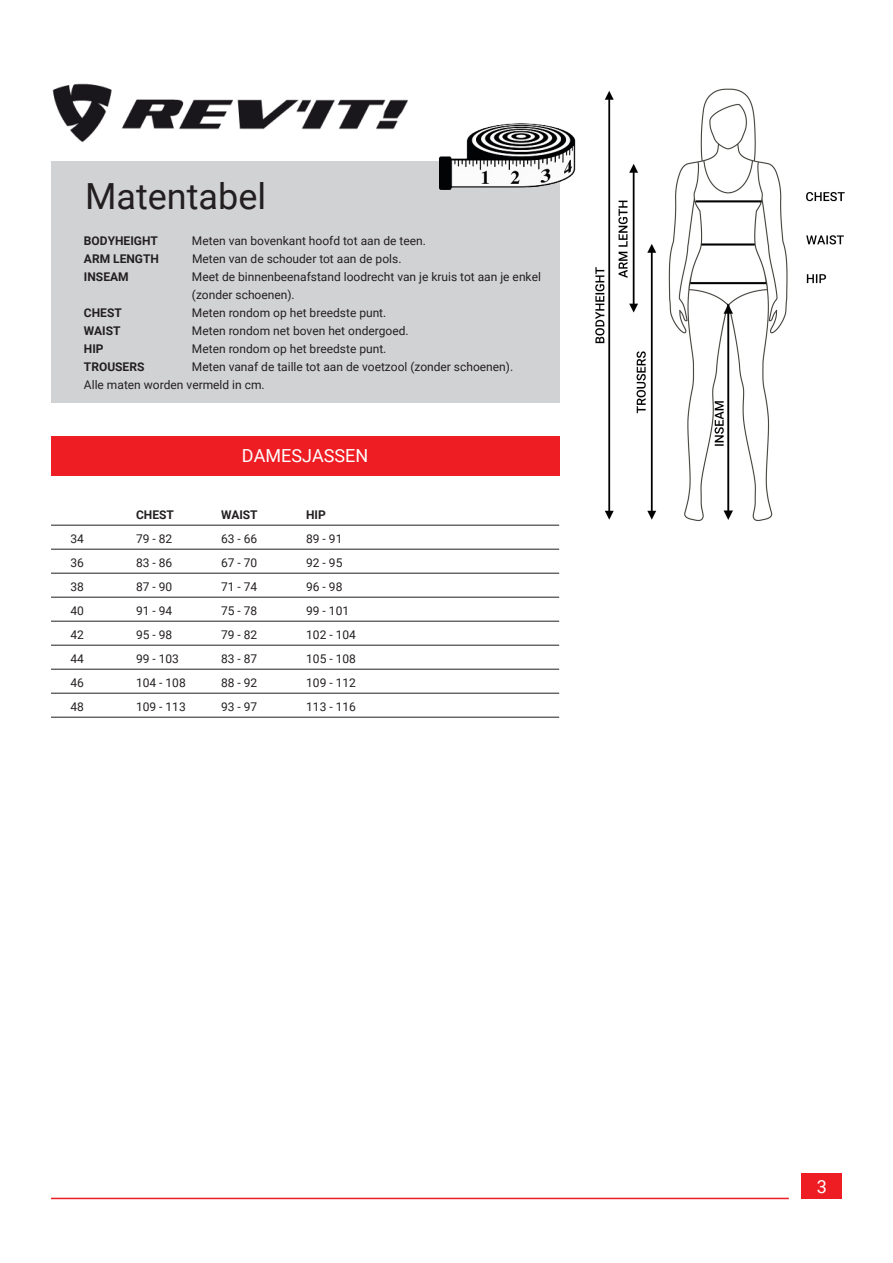
<style>
.page{position:relative;width:893px;height:1263px;background:#fff}
.page>*{position:absolute;margin:0;border:0;box-sizing:border-box;transform-origin:0 0}
.t1{font:36px "Roboto";color:#231f20}
.t2{font:18px "Roboto";color:#fff}
.tabeltekst{font:12px/18px "Roboto";color:#231f20}
.t3{font:700 12px "Roboto";color:#231f20}
</style>
<div class="page">
<div style="left:801px;top:1174px;width:41px;height:25px;background:#ee1d23"></div>
<hr style="left:51px;top:1198px;width:738px;height:1px;background:#ee1d23">
<div style="left:51px;top:162px;width:508px;height:241px;background:#d1d2d4"></div>
<hr style="left:51px;top:525px;width:508px;height:1px;background:#231f20">
<hr style="left:51px;top:549px;width:508px;height:1px;background:#231f20">
<hr style="left:51px;top:573px;width:508px;height:1px;background:#231f20">
<hr style="left:51px;top:597px;width:508px;height:1px;background:#231f20">
<hr style="left:51px;top:621px;width:508px;height:1px;background:#231f20">
<hr style="left:51px;top:645px;width:508px;height:1px;background:#231f20">
<hr style="left:51px;top:669px;width:508px;height:1px;background:#231f20">
<hr style="left:51px;top:693px;width:508px;height:1px;background:#231f20">
<hr style="left:51px;top:717px;width:508px;height:1px;background:#231f20">
<div style="left:51px;top:436px;width:508px;height:39px;background:#ee1d23"></div>
<img style="left:595px;top:88px;width:250px;height:434px">
<img style="left:52px;top:83px;width:356px;height:60px">
<img style="left:427px;top:123px;width:149px;height:74px">
<p class="t1" style="left:85px;top:171px;width:183px">Matentabel</p>
<p class="t3" style="left:84px;top:233px;width:75px">BODYHEIGHT</p>
<p class="tabeltekst" style="left:192px;top:232px;width:235px">Meten van bovenkant hoofd tot aan de teen.</p>
<p class="t3" style="left:84px;top:251px;width:77px">ARM LENGTH</p>
<p class="tabeltekst" style="left:192px;top:250px;width:211px">Meten van de schouder tot aan de pols.</p>
<p class="t3" style="left:84px;top:269px;width:46px">INSEAM</p>
<p class="tabeltekst" style="left:192px;top:268px;width:350px">Meet de binnenbeenafstand loodrecht van je kruis tot aan je enkel (zonder schoenen).</p>
<p class="t3" style="left:84px;top:305px;width:39px">CHEST</p>
<p class="tabeltekst" style="left:192px;top:304px;width:196px">Meten rondom op het breedste punt.</p>
<p class="t3" style="left:84px;top:323px;width:38px">WAIST</p>
<p class="tabeltekst" style="left:192px;top:322px;width:218px">Meten rondom net boven het ondergoed.</p>
<p class="t3" style="left:84px;top:341px;width:21px">HIP</p>
<p class="tabeltekst" style="left:192px;top:340px;width:196px">Meten rondom op het breedste punt.</p>
<p class="t3" style="left:84px;top:359px;width:62px">TROUSERS</p>
<p class="tabeltekst" style="left:192px;top:358px;width:323px">Meten vanaf de taille tot aan de voetzool (zonder schoenen).</p>
<p class="tabeltekst" style="left:84px;top:376px;width:182px">Alle maten worden vermeld in cm.</p>
<p class="t2" style="left:242px;top:443px;width:128px">DAMESJASSEN</p>
<p class="t3" style="left:136px;top:506px;width:39px">CHEST</p>
<p class="t3" style="left:221px;top:506px;width:38px">WAIST</p>
<p class="t3" style="left:306px;top:506px;width:21px">HIP</p>
<p class="tabeltekst" style="left:71px;top:529px;width:15px">34</p>
<p class="tabeltekst" style="left:136px;top:529px;width:38px">79 - 82</p>
<p class="tabeltekst" style="left:221px;top:529px;width:38px">63 - 66</p>
<p class="tabeltekst" style="left:306px;top:529px;width:38px">89 - 91</p>
<p class="tabeltekst" style="left:71px;top:553px;width:15px">36</p>
<p class="tabeltekst" style="left:136px;top:553px;width:38px">83 - 86</p>
<p class="tabeltekst" style="left:221px;top:553px;width:38px">67 - 70</p>
<p class="tabeltekst" style="left:306px;top:553px;width:38px">92 - 95</p>
<p class="tabeltekst" style="left:71px;top:577px;width:15px">38</p>
<p class="tabeltekst" style="left:136px;top:577px;width:38px">87 - 90</p>
<p class="tabeltekst" style="left:221px;top:577px;width:38px">71 - 74</p>
<p class="tabeltekst" style="left:306px;top:577px;width:38px">96 - 98</p>
<p class="tabeltekst" style="left:71px;top:601px;width:15px">40</p>
<p class="tabeltekst" style="left:136px;top:601px;width:38px">91 - 94</p>
<p class="tabeltekst" style="left:221px;top:601px;width:38px">75 - 78</p>
<p class="tabeltekst" style="left:306px;top:601px;width:44px">99 - 101</p>
<p class="tabeltekst" style="left:71px;top:625px;width:15px">42</p>
<p class="tabeltekst" style="left:136px;top:625px;width:38px">95 - 98</p>
<p class="tabeltekst" style="left:221px;top:625px;width:38px">79 - 82</p>
<p class="tabeltekst" style="left:306px;top:625px;width:51px">102 - 104</p>
<p class="tabeltekst" style="left:71px;top:649px;width:15px">44</p>
<p class="tabeltekst" style="left:136px;top:649px;width:44px">99 - 103</p>
<p class="tabeltekst" style="left:221px;top:649px;width:38px">83 - 87</p>
<p class="tabeltekst" style="left:306px;top:649px;width:51px">105 - 108</p>
<p class="tabeltekst" style="left:71px;top:673px;width:15px">46</p>
<p class="tabeltekst" style="left:136px;top:673px;width:51px">104 - 108</p>
<p class="tabeltekst" style="left:221px;top:673px;width:38px">88 - 92</p>
<p class="tabeltekst" style="left:306px;top:673px;width:51px">109 - 112</p>
<p class="tabeltekst" style="left:71px;top:697px;width:15px">48</p>
<p class="tabeltekst" style="left:136px;top:697px;width:51px">109 - 113</p>
<p class="tabeltekst" style="left:221px;top:697px;width:38px">93 - 97</p>
<p class="tabeltekst" style="left:306px;top:697px;width:51px">113 - 116</p>
<h2 class="t2" style="left:817px;top:1173px;width:12px">3</h2>
</div>
